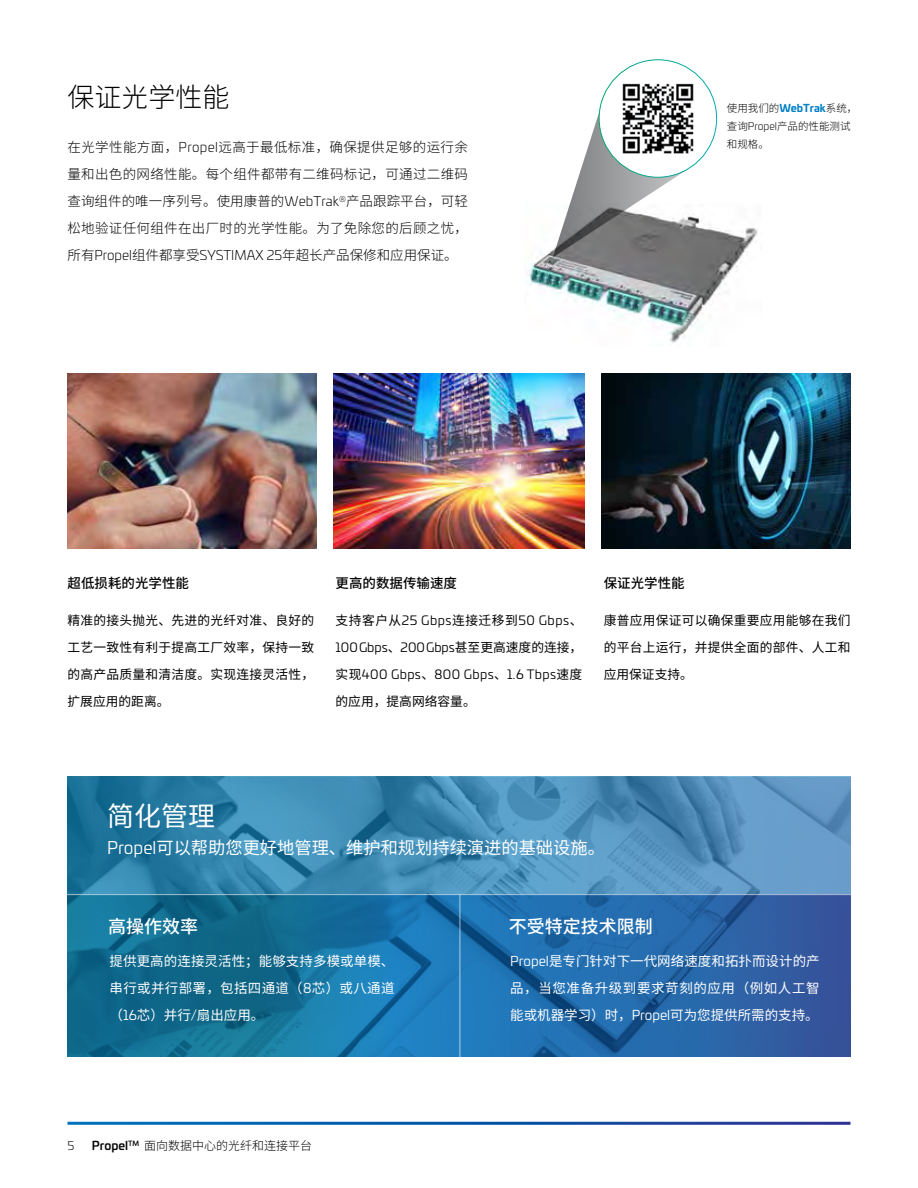
<style>
.page{position:relative;width:918px;height:1188px;background:#fff}
.page>*{position:absolute;margin:0;border:0;box-sizing:border-box;transform-origin:0 0}
.t1{font:300 27px "Noto Sans CJ Ksc";color:#000}
.t2{font:27px "Noto Sans CJ Ksc";color:#fff}
.t3{font:500 18px "Noto Sans CJ Ksc";color:#fff}
.t4{font:17.25px "Noto Sans CJ Ksc";color:#fff}
.t5{font:300 13.5px/27px "Noto Sans CJ Ksc";letter-spacing:.025em;color:#000;text-align:justify}
.t6{font:13.5px/27px "Noto Sans CJ Ksc";letter-spacing:.005em;color:#fff;text-align:justify}
.t7{font:500 13.5px "Noto Sans CJ Ksc";color:#000}
.t8{font:12.75px/27px "Noto Sans CJ Ksc";letter-spacing:.02em;color:#000;text-align:justify}
.t9{font:12.75px/27px "Univia Pro";letter-spacing:.03em;color:#000;text-align:justify}
.t10{font:12.75px "Noto Sans CJ Ksc";color:#000}
.t11{font:300 12px "Noto Sans CJ Ksc";color:#000}
.t12{font:300 12px "Univia Pro";color:#000}
.t13{font:300 10.5px/18px "Noto Sans CJ Ksc";color:#000}
.s1{font-family:"Univia Pro"}
.s2{font-family:"Univia Pro";font-weight:700;color:#0080c6}
.s3{font-family:"Noto Sans CJ Ksc"}
.s4{font-family:"Univia Pro";font-weight:500}
</style>
<div class="page">
<img style="left:602px;top:374px;width:248px;height:175px">
<img style="left:334px;top:374px;width:251px;height:175px">
<img style="left:67px;top:374px;width:249px;height:175px">
<svg style="left:68px;top:778px;width:782px;height:278px;background:#2e79aa"></svg>
<hr style="left:57px;top:894px;width:801px;height:1px;background:#fff">
<hr style="left:460px;top:894px;width:1px;height:174px;background:#fff">
<img style="left:527px;top:214px;width:231px;height:129px">
<svg style="left:553px;top:95px;width:136px;height:162px"></svg>
<div style="left:599px;top:60px;width:118px;height:117px;background:#fff;border-radius:50%"></div>
<img style="left:622px;top:83px;width:72px;height:71px">
<h1 class="t1" style="left:68px;top:82px;width:163px">保证光学性能</h1>
<p class="t5" style="left:68px;top:134px;width:402px">在光学性能方面，<span class="s1">Propel</span>远高于最低标准，确保提供足够的运行余量和出色的网络性能。每个组件都带有二维码标记，可通过二维码查询组件的唯一序列号。使用康普的<span class="s1">WebTrak</span><sup>®</sup>产品跟踪平台，可轻松地验证任何组件在出厂时的光学性能。为了免除您的后顾之忧，所有<span class="s1">Propel</span>组件都享受<span class="s1">SYSTIMAX 25</span>年超长产品保修和应用保证。</p>
<p class="t13" style="left:727px;top:99px;width:132px">使用我们的<span class="s2">WebTrak</span>系统，查询<span class="s1">Propel</span>产品的性能测试和规格。</p>
<p class="t7" style="left:68px;top:575px;width:123px">超低损耗的光学性能</p>
<p class="t8" style="left:68px;top:607px;width:248px">精准的接头抛光、先进的光纤对准、良好的工艺一致性有利于提高工厂效率，保持一致的高产品质量和清洁度。实现连接灵活性，扩展应用的距离。</p>
<p class="t7" style="left:336px;top:575px;width:123px">更高的数据传输速度</p>
<p class="t9" style="left:336px;top:607px;width:248px"><span class="s3">支持客户从</span>25 Gbps<span class="s3">连接迁移到</span>50 Gbps<span class="s3">、</span>100 Gbps<span class="s3">、</span>200 Gbps<span class="s3">甚至更高速度的连接，实现</span>400 Gbps<span class="s3">、</span>800 Gbps<span class="s3">、</span>1.6 Tbps<span class="s3">速度</span></p>
<p class="t10" style="left:336px;top:695px;width:142px">的应用，提高网络容量。</p>
<p class="t7" style="left:604px;top:575px;width:82px">保证光学性能</p>
<p class="t8" style="left:604px;top:607px;width:248px">康普应用保证可以确保重要应用能够在我们的平台上运行，并提供全面的部件、人工和应用保证支持。</p>
<h1 class="t2" style="left:107px;top:800px;width:109px">简化管理</h1>
<p class="t4" style="left:107px;top:838px;width:499px"><span class="s1">Propel</span>可以帮助您更好地管理、维护和规划持续演进的基础设施。</p>
<h2 class="t3" style="left:108px;top:916px;width:91px">高操作效率</h2>
<h2 class="t3" style="left:509px;top:916px;width:145px">不受特定技术限制</h2>
<p class="t6" style="left:110px;top:947px;width:286px">提供更高的连接灵活性；能够支持多模或单模、串行或并行部署，包括四通道（<span class="s1">8</span>芯）或八通道（<span class="s1">16</span>芯）并行<span class="s1">/</span>扇出应用。</p>
<p class="t6" style="left:510px;top:947px;width:311px"><span class="s1">Propel</span>是专门针对下一代网络速度和拓扑而设计的产品，当您准备升级到要求苛刻的应用（例如人工智能或机器学习）时，<span class="s1">Propel</span>可为您提供所需的支持。</p>
<p class="t12" style="left:68px;top:1137px;width:8px">5</p>
<p class="t11" style="left:92px;top:1139px;width:222px"><span class="s4">Propel</span><sup>TM</sup> 面向数据中心的光纤和连接平台</p>
</div>
